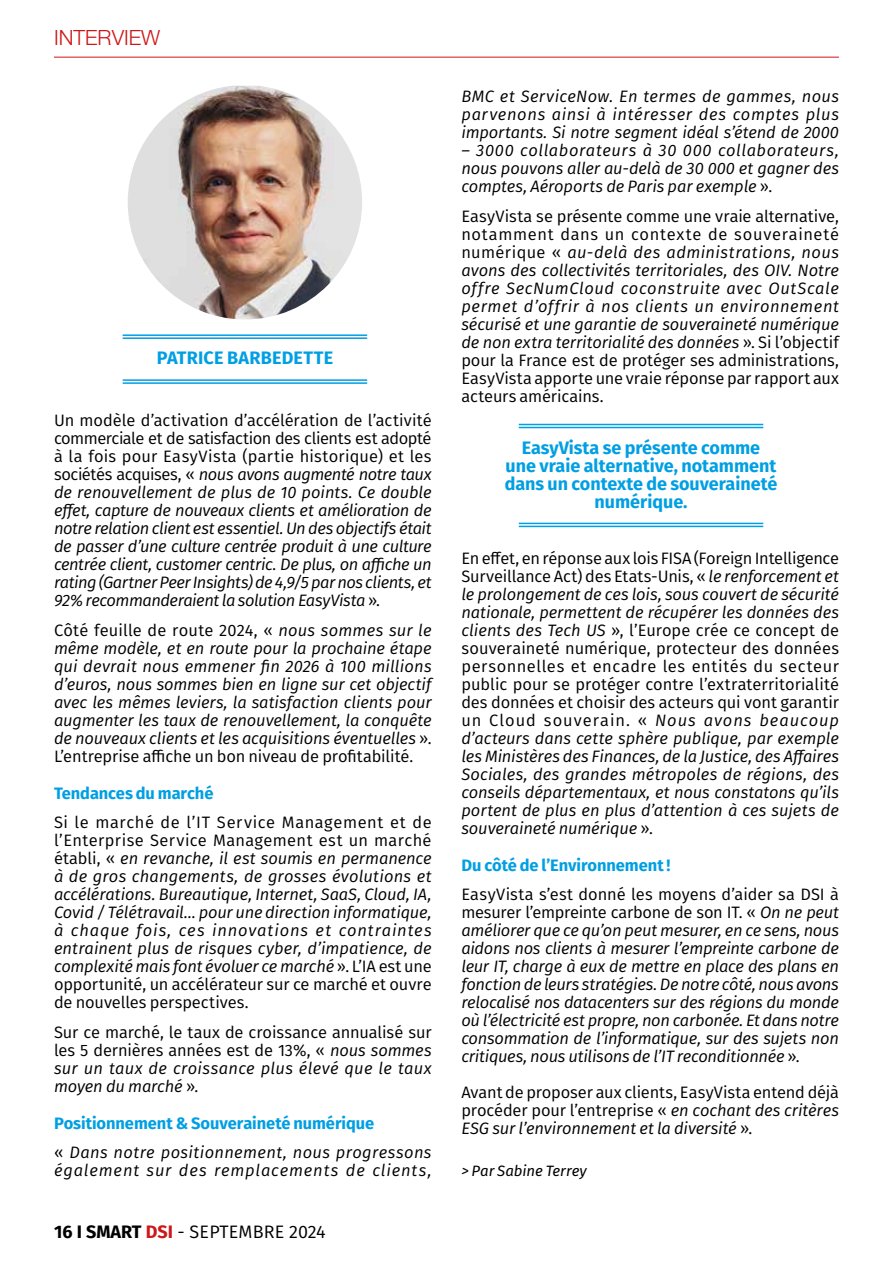
<style>
.page{position:relative;width:893px;height:1263px;background:#fff}
.page>*{position:absolute;margin:0;border:0;box-sizing:border-box;transform-origin:0 0}
.t1{font:300 21px "Helvetica Neue LT Std";color:#cd1719}
.t2{font:700 18px/18px "Fira Sans";color:#009fe3;text-align:center}
.t3{font:18px "Fira Sans";letter-spacing:.01em;color:#000}
.t4{font:italic 16.5px/18px "Fira Sans";letter-spacing:-.01em;color:#000;text-align:justify}
.t5{font:16.5px/18px "Fira Sans";letter-spacing:-.01em;color:#000;text-align:justify}
.t6{font:italic 16.5px/29.2px "Fira Sans";letter-spacing:.02em;color:#000}
.t7{font:700 16.5px "Fira Sans";letter-spacing:-.005em;color:#009fe3}
.t8{font:italic 16.5px "Fira Sans";letter-spacing:.05em;color:#000}
.t9{font:italic 15px "Fira Sans";letter-spacing:-.005em;color:#000}
.s1{font-style:normal}
.s2{font-style:italic}
.s3{font-weight:700;font-style:normal;color:#009fe3}
.s4{font-weight:700}
.s5{font-weight:700;color:#cd1719}
</style>
<div class="page">
<hr style="left:54px;top:57px;width:785px;height:1px;background:#cd1719">
<img style="left:128px;top:86px;width:234px;height:233px">
<hr style="left:123px;top:334px;width:244px;height:2px;background:#009fe3">
<hr style="left:123px;top:337px;width:244px;height:2px;background:#009fe3">
<hr style="left:123px;top:379px;width:244px;height:2px;background:#009fe3">
<hr style="left:123px;top:382px;width:244px;height:2px;background:#009fe3">
<hr style="left:519px;top:424px;width:244px;height:1px;background:#009fe3">
<hr style="left:519px;top:427px;width:244px;height:1px;background:#009fe3">
<hr style="left:519px;top:523px;width:244px;height:1px;background:#009fe3">
<hr style="left:519px;top:526px;width:244px;height:1px;background:#009fe3">
<p class="t1" style="left:54px;top:24px;width:108px">INTERVIEW</p>
<p class="t2" style="left:157px;top:348px;width:178px">PATRICE BARBEDETTE</p>
<p class="t4" style="left:54px;top:411px;width:379px"><span class="s1">Un modèle d’activation d’accélération de l’activité commerciale et de satisfaction des clients est adopté à la fois pour EasyVista (partie historique) et les sociétés acquises, «</span> nous avons augmenté notre taux de renouvellement de plus de 10 points. Ce double effet, capture de nouveaux clients et amélioration de notre relation client est essentiel. Un des objectifs était de passer d’une culture centrée produit à une culture centrée client, customer centric. De plus, on affiche un rating (Gartner Peer Insights) de 4,9/5 par nos clients, et 92% recommanderaient la solution EasyVista <span class="s1">».</span></p>
<p class="t4" style="left:54px;top:621px;width:379px"><span class="s1">Côté feuille de route 2024, «</span> nous sommes sur le même modèle, et en route pour la prochaine étape qui devrait nous emmener fin 2026 à 100 millions d’euros, nous sommes bien en ligne sur cet objectif avec les mêmes leviers, la satisfaction clients pour augmenter les taux de renouvellement, la conquête de nouveaux clients et les acquisitions éventuelles <span class="s1">».<br>L’entreprise affiche un bon niveau de profitabilité.</span></p>
<p class="t7" style="left:54px;top:779px;width:161px">Tendances du marché</p>
<p class="t4" style="left:54px;top:813px;width:379px"><span class="s1">Si le marché de l’IT Service Management et de l’Enterprise Service Management est un marché établi, «</span> en revanche, il est soumis en permanence à de gros changements, de grosses évolutions et accélérations. Bureautique, Internet, SaaS, Cloud, IA, Covid / Télétravail… pour une direction informatique, à chaque fois, ces innovations et contraintes entrainent plus de risques cyber, d’impatience, de complexité mais font évoluer ce marché <span class="s1">». L’IA est une opportunité, un accélérateur sur ce marché et ouvre de nouvelles perspectives.</span></p>
<p class="t5" style="left:54px;top:1023px;width:379px">Sur ce marché, le taux de croissance annualisé sur les 5 dernières années est de 13%, « <span class="s2">nous sommes sur un taux de croissance plus élevé que le taux moyen du marché</span> ».</p>
<p class="t6" style="left:54px;top:1108px;width:379px"><span class="s3">Positionnement &amp; Souveraineté numérique<br></span><span class="s1">«</span> Dans notre positionnement, nous progressons</p>
<p class="t8" style="left:54px;top:1158px;width:379px">également sur des remplacements de clients,</p>
<p class="t3" style="left:54px;top:1218px;width:273px"><span class="s4">16 I SMART</span> <span class="s5">DSI</span> - SEPTEMBRE 2024</p>
<p class="t4" style="left:461px;top:87px;width:379px">BMC et ServiceNow. En termes de gammes, nous parvenons ainsi à intéresser des comptes plus importants. Si notre segment idéal s’étend de 2000</p>
<p class="t4" style="left:461px;top:141px;width:379px">– 3000 collaborateurs à 30 000 collaborateurs, nous pouvons aller au-delà de 30 000 et gagner des comptes, Aéroports de Paris par exemple <span class="s1">».</span></p>
<p class="t4" style="left:461px;top:207px;width:379px"><span class="s1">EasyVista se présente comme une vraie alternative, notamment dans un contexte de souveraineté numérique «</span> au-delà des administrations, nous avons des collectivités territoriales, des OIV. Notre offre SecNumCloud coconstruite avec OutScale permet d’offrir à nos clients un environnement sécurisé et une garantie de souveraineté numérique de non extra territorialité des données <span class="s1">». Si l’objectif pour la France est de protéger ses administrations, EasyVista apporte une vraie réponse par rapport aux acteurs américains.</span></p>
<p class="t2" style="left:505px;top:437px;width:274px">EasyVista se présente comme une vraie alternative, notamment dans un contexte de souveraineté numérique.</p>
<p class="t4" style="left:461px;top:549px;width:379px"><span class="s1">En effet, en réponse aux lois FISA (Foreign Intelligence Surveillance Act) des Etats-Unis, «</span> le renforcement et le prolongement de ces lois, sous couvert de sécurité nationale, permettent de récupérer les données des clients des Tech US <span class="s1">», l’Europe crée ce concept de souveraineté numérique, protecteur des données personnelles et encadre les entités du secteur public pour se protéger contre l’extraterritorialité des données et choisir des acteurs qui vont garantir un Cloud souverain. «</span> Nous avons beaucoup d’acteurs dans cette sphère publique, par exemple les Ministères des Finances, de la Justice, des Affaires Sociales, des grandes métropoles de régions, des conseils départementaux, et nous constatons qu’ils portent de plus en plus d’attention à ces sujets de souveraineté numérique <span class="s1">».</span></p>
<p class="t7" style="left:461px;top:851px;width:211px">Du côté de l’Environnement !</p>
<p class="t4" style="left:461px;top:885px;width:379px"><span class="s1">EasyVista s’est donné les moyens d’aider sa DSI à mesurer l’empreinte carbone de son IT. «</span> On ne peut améliorer que ce qu’on peut mesurer, en ce sens, nous aidons nos clients à mesurer l’empreinte carbone de leur IT, charge à eux de mettre en place des plans en fonction de leurs stratégies. De notre côté, nous avons relocalisé nos datacenters sur des régions du monde où l’électricité est propre, non carbonée. Et dans notre consommation de l’informatique, sur des sujets non critiques, nous utilisons de l’IT reconditionnée <span class="s1">».</span></p>
<p class="t5" style="left:461px;top:1083px;width:379px">Avant de proposer aux clients, EasyVista entend déjà procéder pour l’entreprise « <span class="s2">en cochant des critères ESG sur l’environnement et la diversité</span> ».</p>
<p class="t9" style="left:461px;top:1160px;width:127px">&gt; Par Sabine Terrey</p>
</div>
